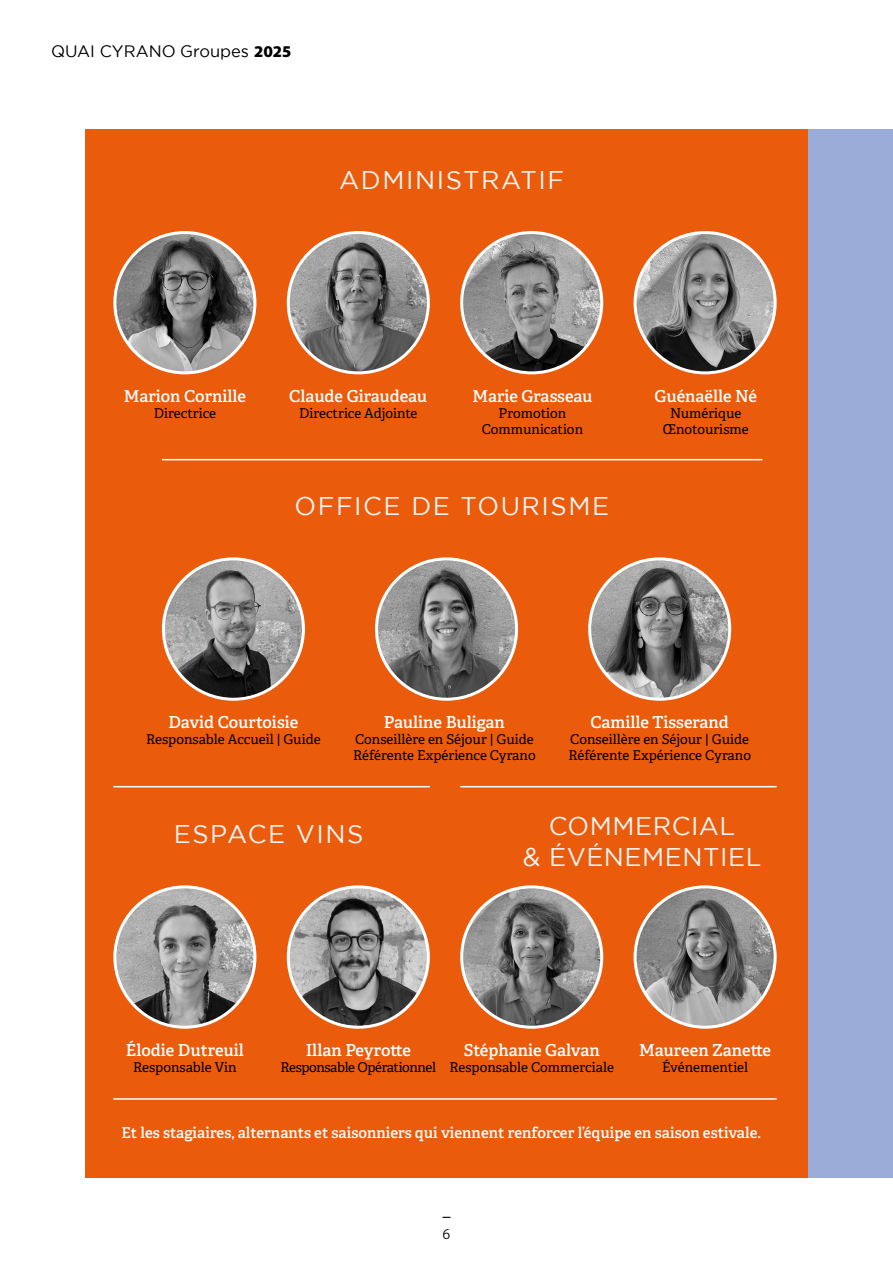
<style>
.page{position:relative;width:893px;height:1263px;background:#fff}
.page>*{position:absolute;margin:0;border:0;box-sizing:border-box;transform-origin:0 0}
.t1{font:25.5px "Gotham";letter-spacing:.06em;color:#f9f4f2}
.t2{font:25.5px/30.6px "Gotham";letter-spacing:.02em;color:#f9f4f2;text-align:center}
.t3{font:600 16.5px "Adelle";color:#fff}
.t4{font:16.5px "Gotham";color:#000}
.t5{font:600 15px "Adelle";color:#fff}
.t6{font:15px "Akagi Pro";color:#000}
.t7{font:13.5px/16.2px "Adelle";color:#000;text-align:center}
.t8{font:13.5px "Adelle";letter-spacing:-.03em;color:#000}
.s1{font-family:"Akagi Pro";font-weight:900}
</style>
<div class="page">
<div style="left:808px;top:130px;width:85px;height:1048px;background:#9cacd9"></div>
<div style="left:85px;top:130px;width:723px;height:1048px;background:#ea5b0b"></div>
<hr style="left:162px;top:459px;width:600px;height:1px;background:#fff">
<hr style="left:460px;top:786px;width:317px;height:1px;background:#fff">
<hr style="left:113px;top:1098px;width:664px;height:2px;background:#fff">
<hr style="left:113px;top:786px;width:317px;height:1px;background:#fff">
<img style="left:115px;top:233px;width:140px;height:140px;border-radius:70px">
<div style="left:113px;top:231px;width:143px;height:143px;border:3px solid #fff;border-radius:50%"></div>
<img style="left:288px;top:233px;width:140px;height:140px;border-radius:70px">
<div style="left:287px;top:231px;width:143px;height:143px;border:3px solid #fff;border-radius:50%"></div>
<img style="left:462px;top:233px;width:140px;height:140px;border-radius:70px">
<div style="left:460px;top:231px;width:143px;height:143px;border:3px solid #fff;border-radius:50%"></div>
<img style="left:163px;top:559px;width:140px;height:140px;border-radius:70px">
<div style="left:162px;top:557px;width:143px;height:144px;border:3px solid #fff;border-radius:50%"></div>
<img style="left:376px;top:559px;width:141px;height:140px;border-radius:70px">
<div style="left:375px;top:557px;width:143px;height:144px;border:3px solid #fff;border-radius:50%"></div>
<img style="left:590px;top:559px;width:140px;height:140px;border-radius:70px">
<div style="left:588px;top:557px;width:143px;height:144px;border:3px solid #fff;border-radius:50%"></div>
<img style="left:635px;top:233px;width:140px;height:140px;border-radius:70px">
<div style="left:634px;top:231px;width:143px;height:143px;border:3px solid #fff;border-radius:50%"></div>
<img style="left:115px;top:887px;width:140px;height:140px;border-radius:70px">
<div style="left:113px;top:885px;width:143px;height:144px;border:3px solid #fff;border-radius:50%"></div>
<img style="left:288px;top:887px;width:140px;height:140px;border-radius:70px">
<div style="left:287px;top:885px;width:143px;height:144px;border:3px solid #fff;border-radius:50%"></div>
<img style="left:462px;top:887px;width:140px;height:140px;border-radius:70px">
<div style="left:460px;top:885px;width:143px;height:144px;border:3px solid #fff;border-radius:50%"></div>
<img style="left:635px;top:887px;width:140px;height:140px;border-radius:70px">
<div style="left:634px;top:885px;width:143px;height:144px;border:3px solid #fff;border-radius:50%"></div>
<p class="t4" style="left:51px;top:42px;width:242px">QUAI CYRANO Groupes <span class="s1">2025</span></p>
<h1 class="t1" style="left:339px;top:165px;width:226px">ADMINISTRATIF</h1>
<p class="t3" style="left:124px;top:386px;width:124px">Marion Cornille</p>
<p class="t7" style="left:154px;top:405px;width:64px">Directrice</p>
<p class="t3" style="left:289px;top:386px;width:139px">Claude Giraudeau</p>
<p class="t7" style="left:299px;top:405px;width:120px">Directrice Adjointe</p>
<p class="t3" style="left:472px;top:386px;width:122px">Marie Grasseau</p>
<p class="t7" style="left:482px;top:405px;width:103px">Promotion<br>Communication</p>
<h1 class="t1" style="left:295px;top:491px;width:316px">OFFICE DE TOURISME</h1>
<p class="t3" style="left:654px;top:386px;width:104px">Guénaëlle Né</p>
<p class="t7" style="left:663px;top:405px;width:88px">Numérique<br>Œnotourisme</p>
<p class="t3" style="left:169px;top:712px;width:131px">David Courtoisie</p>
<p class="t7" style="left:146px;top:732px;width:176px">Responsable Accueil | Guide</p>
<p class="t3" style="left:384px;top:712px;width:122px">Pauline Buligan</p>
<p class="t7" style="left:353px;top:732px;width:184px;text-align:left">Conseillère en Séjour | Guide<br>Référente Expérience Cyrano</p>
<p class="t3" style="left:590px;top:712px;width:140px">Camille Tisserand</p>
<p class="t7" style="left:568px;top:732px;width:184px;text-align:left">Conseillère en Séjour | Guide<br>Référente Expérience Cyrano</p>
<h1 class="t1" style="left:174px;top:820px;width:191px">ESPACE VINS</h1>
<h1 class="t2" style="left:523px;top:811px;width:240px">COMMERCIAL<br>&amp; ÉVÉNEMENTIEL</h1>
<p class="t3" style="left:126px;top:1040px;width:119px">Élodie Dutreuil</p>
<p class="t7" style="left:133px;top:1059px;width:105px">Responsable Vin</p>
<p class="t3" style="left:306px;top:1040px;width:107px">Illan Peyrotte</p>
<p class="t8" style="left:280px;top:1059px;width:157px">Responsable Opérationnel</p>
<p class="t3" style="left:464px;top:1040px;width:137px">Stéphanie Galvan</p>
<p class="t7" style="left:449px;top:1059px;width:166px">Responsable Commerciale</p>
<p class="t3" style="left:639px;top:1040px;width:134px">Maureen Zanette</p>
<p class="t7" style="left:662px;top:1059px;width:87px">Événementiel</p>
<p class="t5" style="left:122px;top:1123px;width:641px">Et les stagiaires, alternants et saisonniers qui viennent renforcer l’équipe en saison estivale.</p>
<p class="t6" style="left:442px;top:1225px;width:9px">6</p>
</div>
